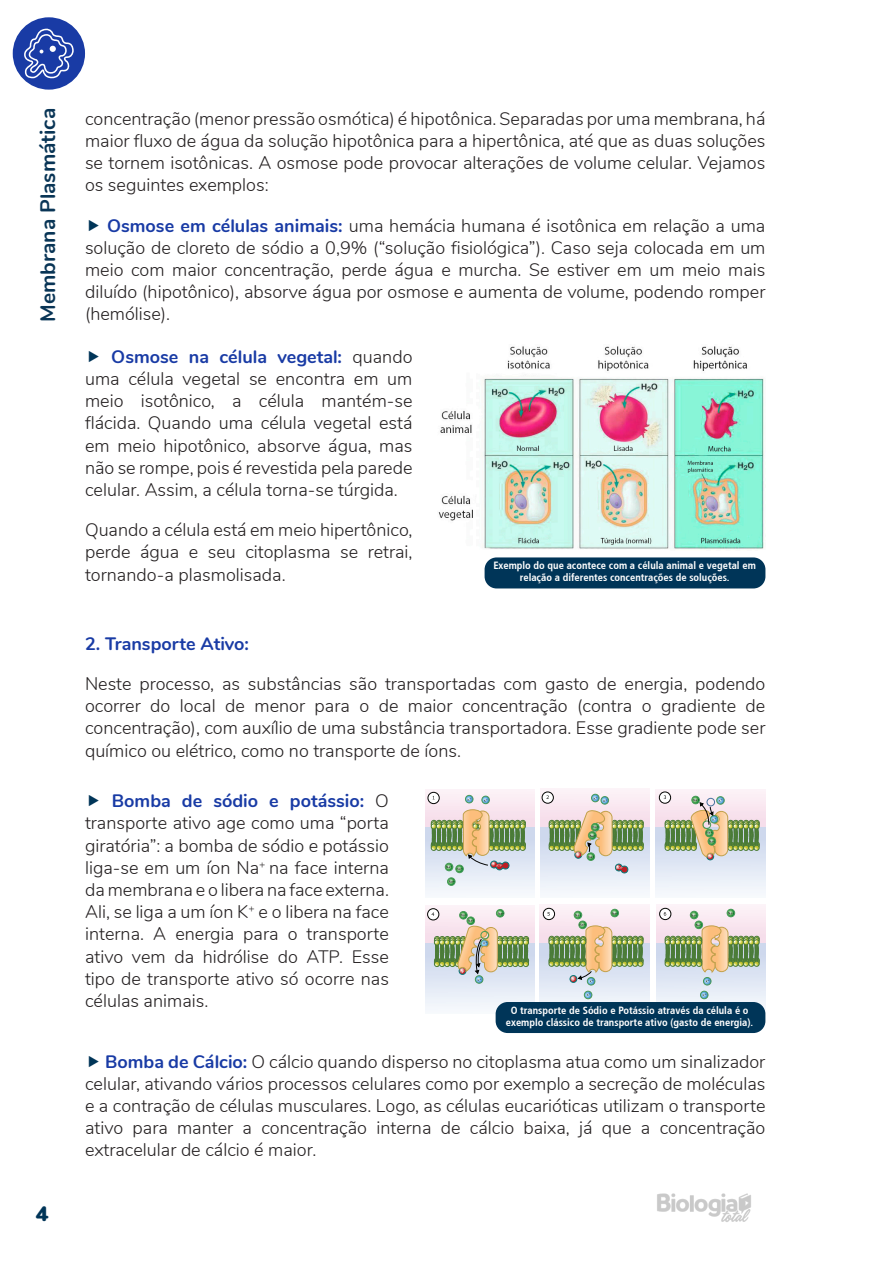
<style>
.page{position:relative;width:893px;height:1263px;background:#fff}
.page>*{position:absolute;margin:0;border:0;box-sizing:border-box;transform-origin:0 0}
.t1{font:700 21px "Nunito";color:#093556}
.t2{font:900 21px "Nunito";color:#003558}
.TEXTO{font:300 18px/22.2px "Nunito";color:#231f20;text-align:justify}
.TEXTO-2{font:700 18px "Nunito";color:#193ba5}
.t3{font:700 10.5px/12px "Articulate Narrow";color:#fff;text-align:center}
.s1{font-weight:700;color:#193ba5}
</style>
<div class="page">
<img style="left:657px;top:1193px;width:94px;height:29px">
<div style="left:13px;top:17px;width:72px;height:73px;background:#193ba5;border-radius:50%"></div>
<svg style="left:24px;top:29px;width:50px;height:49px"></svg>
<img style="left:438px;top:346px;width:326px;height:203px">
<div style="left:485px;top:557px;width:280px;height:31px;background:#003558;border-radius:12px"></div>
<div style="left:425px;top:826px;width:110px;height:71px;background:linear-gradient(to bottom,#c3d0e5,#f7fafe)"></div>
<svg style="left:425px;top:789px;width:110px;height:37px"></svg>
<div style="left:540px;top:826px;width:109px;height:71px;background:linear-gradient(to bottom,#c6d2e9,#f6f9fd)"></div>
<div style="left:540px;top:789px;width:109px;height:37px;background:#faeaf2"></div>
<div style="left:656px;top:826px;width:109px;height:71px;background:linear-gradient(to bottom,#c7d3eb,#f6f9fc)"></div>
<svg style="left:656px;top:789px;width:109px;height:37px"></svg>
<div style="left:425px;top:942px;width:110px;height:71px;background:linear-gradient(to bottom,#c7d3ea,#f6f9fc)"></div>
<svg style="left:425px;top:905px;width:110px;height:37px"></svg>
<svg style="left:540px;top:942px;width:109px;height:60px;background:#e4eaf5"></svg>
<svg style="left:540px;top:905px;width:109px;height:37px"></svg>
<svg style="left:656px;top:942px;width:109px;height:69px;background:#e3eaf4"></svg>
<svg style="left:656px;top:905px;width:109px;height:37px"></svg>
<svg style="left:591px;top:794px;width:18px;height:10px"></svg>
<svg style="left:700px;top:991px;width:8px;height:8px"></svg>
<svg style="left:584px;top:991px;width:8px;height:8px"></svg>
<img style="left:549px;top:811px;width:94px;height:62px">
<div style="left:428px;top:792px;width:11px;height:12px;background:#fff;border-radius:50%"></div>
<div style="left:428px;top:792px;width:11px;height:12px;border:1px solid #040503;border-radius:50%"></div>
<svg style="left:431px;top:795px;width:94px;height:90px;background:#c6c8b4"></svg>
<svg style="left:542px;top:792px;width:11px;height:11px"></svg>
<div style="left:542px;top:792px;width:11px;height:11px;border:1px solid #040503;border-radius:50%"></div>
<div style="left:659px;top:792px;width:12px;height:11px;background:#fff;border-radius:50%"></div>
<div style="left:659px;top:792px;width:12px;height:11px;border:1px solid #040503;border-radius:50%"></div>
<img style="left:664px;top:795px;width:95px;height:65px">
<svg style="left:428px;top:909px;width:11px;height:11px"></svg>
<div style="left:427px;top:908px;width:12px;height:12px;border:1px solid #040503;border-radius:50%"></div>
<img style="left:432px;top:909px;width:97px;height:74px">
<svg style="left:543px;top:908px;width:12px;height:11px"></svg>
<div style="left:543px;top:908px;width:12px;height:12px;border:1px solid #040503;border-radius:50%"></div>
<img style="left:548px;top:909px;width:95px;height:76px">
<div style="left:660px;top:908px;width:11px;height:11px;background:#fff;border-radius:50%"></div>
<div style="left:660px;top:908px;width:11px;height:12px;border:1px solid #040503;border-radius:50%"></div>
<img style="left:664px;top:909px;width:95px;height:76px">
<div style="left:496px;top:1002px;width:269px;height:31px;background:#003558;border-radius:12px"></div>
<p class="t1" style="left:32px;top:322px;width:215px;rotate:-90deg">Membrana Plasmática</p>
<p class="TEXTO" style="left:85px;top:106px;width:682px">concentração (menor pressão osmótica) é hipotônica. Separadas por uma membrana, há maior fluxo de água da solução hipotônica para a hipertônica, até que as duas soluções se tornem isotônicas. A osmose pode provocar alterações de volume celular. Vejamos os seguintes exemplos:</p>
<p class="TEXTO" style="left:85px;top:213px;width:682px;text-indent:22px"><span class="s1">Osmose em células animais:</span> uma hemácia humana é isotônica em relação a uma solução de cloreto de sódio a 0,9% (“solução fisiológica”). Caso seja colocada em um meio com maior concentração, perde água e murcha. Se estiver em um meio mais diluído (hipotônico), absorve água por osmose e aumenta de volume, podendo romper (hemólise).</p>
<p class="TEXTO" style="left:85px;top:344px;width:329px;text-indent:26px"><span class="s1">Osmose na célula vegetal:</span> quando uma célula vegetal se encontra em um meio isotônico, a célula mantém-se flácida. Quando uma célula vegetal está em meio hipotônico, absorve água, mas não se rompe, pois é revestida pela parede celular. Assim, a célula torna-se túrgida.</p>
<p class="TEXTO" style="left:85px;top:518px;width:329px">Quando a célula está em meio hipertônico, perde água e seu citoplasma se retrai, tornando-a plasmolisada.</p>
<p class="t3" style="left:493px;top:559px;width:264px">Exemplo do que acontece com a célula animal e vegetal em relação a diferentes concentrações de soluções.</p>
<p class="TEXTO-2" style="left:85px;top:630px;width:166px">2. Transporte Ativo:</p>
<p class="TEXTO" style="left:85px;top:671px;width:682px">Neste processo, as substâncias são transportadas com gasto de energia, podendo ocorrer do local de menor para o de maior concentração (contra o gradiente de concentração), com auxílio de uma substância transportadora. Esse gradiente pode ser químico ou elétrico, como no transporte de íons.</p>
<p class="TEXTO" style="left:85px;top:789px;width:305px;text-indent:27px"><span class="s1">Bomba de sódio e potássio:</span> O transporte ativo age como uma “porta giratória”: a bomba de sódio e potássio liga-se em um íon Na<sup>+</sup> na face interna da membrana e o libera na face externa.<br>Ali, se liga a um íon K<sup>+</sup> e o libera na face interna. A energia para o transporte ativo vem da hidrólise do ATP. Esse tipo de transporte ativo só ocorre nas células animais.</p>
<p class="t3" style="left:506px;top:1004px;width:249px">O transporte de Sódio e Potássio através da célula é o exemplo clássico de transporte ativo (gasto de energia).</p>
<p class="t2" style="left:36px;top:1198px;width:14px">4</p>
<p class="TEXTO" style="left:85px;top:1049px;width:682px;text-indent:20px"><span class="s1">Bomba de Cálcio:</span> O cálcio quando disperso no citoplasma atua como um sinalizador celular, ativando vários processos celulares como por exemplo a secreção de moléculas e a contração de células musculares. Logo, as células eucarióticas utilizam o transporte ativo para manter a concentração interna de cálcio baixa, já que a concentração extracelular de cálcio é maior.</p>
</div>
